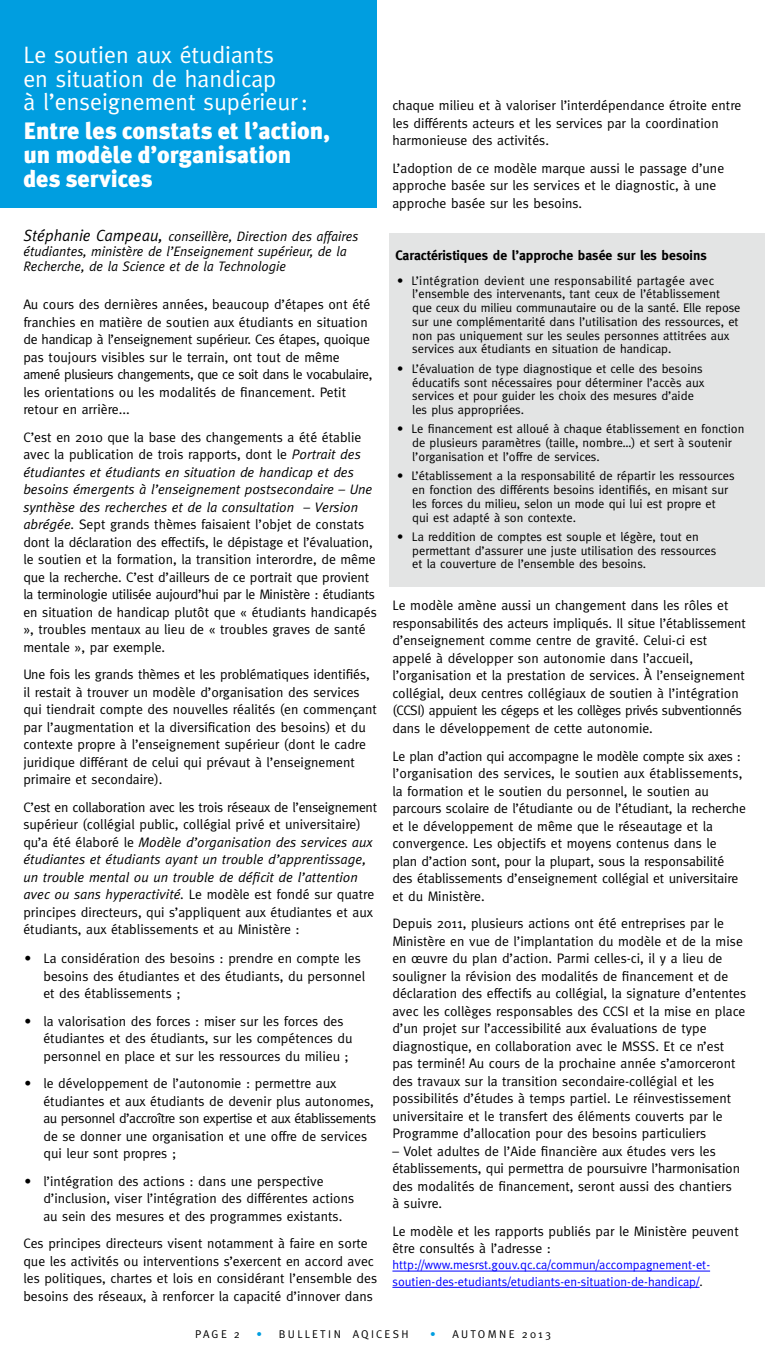
<style>
.page{position:relative;width:765px;height:1350px;background:#fff}
.page>*{position:absolute;margin:0;border:0;box-sizing:border-box;transform-origin:0 0}
.t1{font:23.75px/23.8px "Meta";color:#fff}
.t2{font:900 23.75px/23.8px "Meta Plus";color:#fff}
.t3{font:13.75px/17.5px "Meta";color:#000}
.t4{font:italic 13.75px/15px "Meta";color:#000}
.t5{font:700 13.75px "Meta";color:#000}
.t6{font:12.5px/13.8px "Meta";color:#000}
.t7{font:12.5px/16.2px "Meta";color:#00f}
.t8{font:11.25px "Meta Plus Normal";letter-spacing:.205em;color:#000}
.s1{font-size:16.25px}
.s2{font-style:italic}
.s3{color:#000}
.s4{color:#009ee0}
</style>
<div class="page">
<div style="left:390px;top:234px;width:375px;height:353px;background:#e3e4e4"></div>
<div style="left:1px;top:1px;width:376px;height:207px;background:#009ee0"></div>
<hr style="left:392px;top:1271px;width:318px;height:1px;background:#00f">
<hr style="left:392px;top:1287px;width:308px;height:1px;background:#00f">
<h1 class="t1" style="left:23px;top:42px;width:286px">Le soutien aux étudiants<br>en situation de handicap<br>à l’enseignement supérieur :</h1>
<h1 class="t2" style="left:23px;top:119px;width:308px">Entre les constats et l’action, un modèle d’organisation des services</h1>
<p class="t4" style="left:23px;top:229px;width:337px"><span class="s1">Stéphanie Campeau,</span> conseillère, Direction des affaires étudiantes, ministère de l’Enseignement supérieur, de la<br>Recherche, de la Science et de la Technologie</p>
<p class="t3" style="left:23px;top:295px;width:351px">Au cours des dernières années, beaucoup d’étapes ont été franchies en matière de soutien aux étudiants en situation de handicap à l’enseignement supérieur. Ces étapes, quoique pas toujours visibles sur le terrain, ont tout de même amené plusieurs changements, que ce soit dans le vocabulaire, les orientations ou les modalités de financement. Petit retour en arrière...</p>
<p class="t3" style="left:23px;top:428px;width:355px">C’est en 2010 que la base des changements a été établie avec la publication de trois rapports, dont le <span class="s2">Portrait des étudiantes et étudiants en situation de handicap et des besoins émergents à l’enseignement postsecondaire – Une synthèse des recherches et de la consultation – Version abrégée.</span> Sept grands thèmes faisaient l’objet de constats dont la déclaration des effectifs, le dépistage et l’évaluation, le soutien et la formation, la transition interordre, de même que la recherche. C’est d’ailleurs de ce portrait que provient la terminologie utilisée aujourd’hui par le Ministère : étudiants en situation de handicap plutôt que « étudiants handicapés », troubles mentaux au lieu de « troubles graves de santé mentale », par exemple.</p>
<p class="t3" style="left:23px;top:666px;width:355px">Une fois les grands thèmes et les problématiques identifiés, il restait à trouver un modèle d’organisation des services qui tiendrait compte des nouvelles réalités (en commençant par l’augmentation et la diversification des besoins) et du contexte propre à l’enseignement supérieur (dont le cadre juridique différant de celui qui prévaut à l’enseignement primaire et secondaire).</p>
<p class="t3" style="left:23px;top:798px;width:355px">C’est en collaboration avec les trois réseaux de l’enseignement supérieur (collégial public, collégial privé et universitaire) qu’a été élaboré le <span class="s2">Modèle d’organisation des services aux étudiantes et étudiants ayant un trouble d’apprentissage, un trouble mental ou un trouble de déficit de l’attention avec ou sans hyperactivité.</span> Le modèle est fondé sur quatre principes directeurs, qui s’appliquent aux étudiantes et aux étudiants, aux établissements et au Ministère :</p>
<p class="t3" style="left:43px;top:949px;width:323px;text-indent:-19px">• La considération des besoins : prendre en compte les besoins des étudiantes et des étudiants, du personnel et des établissements ;</p>
<p class="t3" style="left:43px;top:1012px;width:311px;text-indent:-19px">• la valorisation des forces : miser sur les forces des étudiantes et des étudiants, sur les compétences du personnel en place et sur les ressources du milieu ;</p>
<p class="t3" style="left:43px;top:1074px;width:335px;text-indent:-19px">• le développement de l’autonomie : permettre aux étudiantes et aux étudiants de devenir plus autonomes, au personnel d’accroître son expertise et aux établissements de se donner une organisation et une offre de services qui leur sont propres ;</p>
<p class="t3" style="left:43px;top:1172px;width:312px;text-indent:-19px">• l’intégration des actions : dans une perspective d’inclusion, viser l’intégration des différentes actions au sein des mesures et des programmes existants.</p>
<p class="t3" style="left:23px;top:1235px;width:355px">Ces principes directeurs visent notamment à faire en sorte que les activités ou interventions s’exercent en accord avec les politiques, chartes et lois en considérant l’ensemble des besoins des réseaux, à renforcer la capacité d’innover dans</p>
<p class="t3" style="left:392px;top:96px;width:351px">chaque milieu et à valoriser l’interdépendance étroite entre les différents acteurs et les services par la coordination harmonieuse des activités.</p>
<p class="t3" style="left:392px;top:159px;width:333px">L’adoption de ce modèle marque aussi le passage d’une approche basée sur les services et le diagnostic, à une approche basée sur les besoins.</p>
<p class="t5" style="left:395px;top:247px;width:313px">Caractéristiques de l’approche basée sur les besoins</p>
<p class="t6" style="left:412px;top:273px;width:330px;text-indent:-15px">• L’intégration devient une responsabilité partagée avec l’ensemble des intervenants, tant ceux de l’établissement que ceux du milieu communautaire ou de la santé. Elle repose sur une complémentarité dans l’utilisation des ressources, et non pas uniquement sur les seules personnes attitrées aux services aux étudiants en situation de handicap.</p>
<p class="t6" style="left:412px;top:361px;width:294px;text-indent:-15px">• L’évaluation de type diagnostique et celle des besoins éducatifs sont nécessaires pour déterminer l’accès aux services et pour guider les choix des mesures d’aide les plus appropriées.</p>
<p class="t6" style="left:412px;top:422px;width:334px;text-indent:-15px">• Le financement est alloué à chaque établissement en fonction de plusieurs paramètres (taille, nombre…) et sert à soutenir l’organisation et l’offre de services.</p>
<p class="t6" style="left:412px;top:469px;width:324px;text-indent:-15px">• L’établissement a la responsabilité de répartir les ressources en fonction des différents besoins identifiés, en misant sur les forces du milieu, selon un mode qui lui est propre et qui est adapté à son contexte.</p>
<p class="t6" style="left:412px;top:530px;width:306px;text-indent:-15px">• La reddition de comptes est souple et légère, tout en permettant d’assurer une juste utilisation des ressources et la couverture de l’ensemble des besoins.</p>
<p class="t3" style="left:392px;top:597px;width:355px">Le modèle amène aussi un changement dans les rôles et responsabilités des acteurs impliqués. Il situe l’établissement d’enseignement comme centre de gravité. Celui-ci est appelé à développer son autonomie dans l’accueil, l’organisation et la prestation de services. À l’enseignement collégial, deux centres collégiaux de soutien à l’intégration (CCSI) appuient les cégeps et les collèges privés subventionnés dans le développement de cette autonomie.</p>
<p class="t3" style="left:392px;top:747px;width:355px">Le plan d’action qui accompagne le modèle compte six axes : l’organisation des services, le soutien aux établissements, la formation et le soutien du personnel, le soutien au parcours scolaire de l’étudiante ou de l’étudiant, la recherche et le développement de même que le réseautage et la convergence. Les objectifs et moyens contenus dans le<br>plan d’action sont, pour la plupart, sous la responsabilité des établissements d’enseignement collégial et universitaire et du Ministère.</p>
<p class="t3" style="left:392px;top:914px;width:355px">Depuis 2011, plusieurs actions ont été entreprises par le Ministère en vue de l’implantation du modèle et de la mise en œuvre du plan d’action. Parmi celles-ci, il y a lieu de souligner la révision des modalités de financement et de déclaration des effectifs au collégial, la signature d’ententes avec les collèges responsables des CCSI et la mise en place d’un projet sur l’accessibilité aux évaluations de type diagnostique, en collaboration avec le MSSS. Et ce n’est pas terminé! Au cours de la prochaine année s’amorceront des travaux sur la transition secondaire-collégial et les possibilités d’études à temps partiel. Le réinvestissement universitaire et le transfert des éléments couverts par le Programme d’allocation pour des besoins particuliers</p>
<p class="t3" style="left:392px;top:1142px;width:349px">– Volet adultes de l’Aide financière aux études vers les établissements, qui permettra de poursuivre l’harmonisation des modalités de financement, seront aussi des chantiers à suivre.</p>
<p class="t3" style="left:392px;top:1222px;width:348px">Le modèle et les rapports publiés par le Ministère peuvent être consultés à l’adresse :</p>
<p class="t7" style="left:392px;top:1257px;width:319px">http://www.mesrst.gouv.qc.ca/commun/accompagnement-et&shy;soutien-des-etudiants/etudiants-en-situation-de-handicap/<span class="s3">.</span></p>
<p class="t8" style="left:195px;top:1328px;width:46px">PAGE 2</p>
<p class="t8" style="left:256px;top:1328px;width:154px"><span class="s4">•</span> BULLETIN AQICESH</p>
<p class="t8" style="left:430px;top:1328px;width:123px"><span class="s4">•</span> AUTOMNE 2013</p>
</div>
